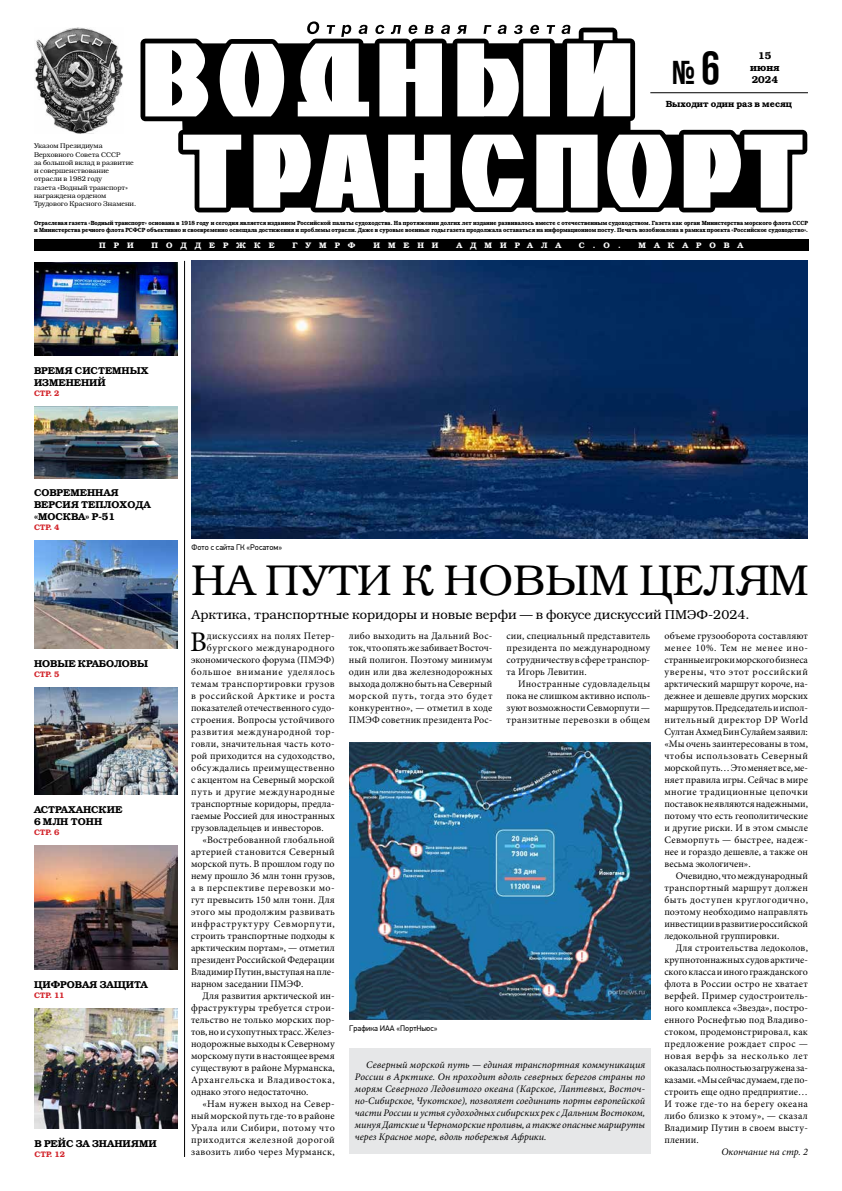
<style>
.page{position:relative;width:842px;height:1191px;background:#fff}
.page>*{position:absolute;margin:0;border:0;box-sizing:border-box;transform-origin:0 0}
.t1{font:300 43.3px "Bookman C";color:#000}
.t2{font:32.9px "AA Bebas Neue";color:#000}
.t3{font:28.5px "Minion Pro";color:#000}
.t4{font:300 13px "Bookman C";color:#000}
.t5{font:10px/12px "Minion Pro";letter-spacing:.015em;color:#000;text-align:justify}
.t6{font:italic 10px/12px "Minion Pro";color:#000;text-align:justify}
.t7{font:600 10px/12px "Bookman C";color:#000}
.t8{font:10px "Minion Pro";letter-spacing:.035em;color:#000}
.t9{font:10px "Minion Pro";letter-spacing:.05em;color:#000}
.t10{font:10px "Minion Pro";letter-spacing:.055em;color:#000}
.t11{font:10px "Minion Pro";letter-spacing:-.005em;color:#000}
.t12{font:10px "Minion Pro";letter-spacing:.045em;color:#000}
.t13{font:10px "Minion Pro";letter-spacing:-.01em;color:#000}
.t14{font:600 9px "Bookman C";color:#000}
.t15{font:600 8px "Bookman C";letter-spacing:1em;color:#fff}
.t16{font:8px "PF Din Text Pro";color:#000}
.t17{font:600 8px "Bookman C";color:#d2232a}
.t18{font:300 6.8px/8.2px "Bookman C";color:#000}
.t19{font:600 6px/7.2px "Bookman C";letter-spacing:-.01em;color:#000;scale:.9 1}
.s1{font-size:46.9px}
</style>
<div class="page">
<img style="left:35px;top:28px;width:88px;height:105px">
<svg style="left:140px;top:27px;width:667px;height:186px"></svg>
<svg style="left:145px;top:32px;width:657px;height:176px"></svg>
<svg style="left:307px;top:22px;width:264px;height:15px"></svg>
<div style="left:34px;top:239px;width:774px;height:12px;background:#000"></div>
<hr style="left:650px;top:93px;width:158px;height:1px;background:#000">
<hr style="left:184px;top:261px;width:1px;height:896px;background:#000">
<img style="left:191px;top:261px;width:616px;height:277px">
<div style="left:349px;top:1047px;width:302px;height:106px;background:#e6e7e8"></div>
<img style="left:349px;top:742px;width:301px;height:277px">
<img style="left:34px;top:262px;width:143px;height:93px">
<img style="left:35px;top:406px;width:143px;height:72px">
<img style="left:34px;top:541px;width:143px;height:107px">
<img style="left:35px;top:687px;width:142px;height:107px">
<img style="left:35px;top:845px;width:143px;height:124px">
<img style="left:35px;top:1008px;width:143px;height:121px">
<p class="t18" style="left:34px;top:142px;width:104px">Указом Президиума<br>Верховного Совета СССР<br>за большой вклад в развитие и совершенствование отрасли в 1982 году<br>газета «Водный транспорт» награждена орденом<br>Трудового Красного Знамени.</p>
<h2 class="t2" style="left:672px;top:54px;width:49px">№ <span class="s1">6</span></h2>
<p class="t14" style="left:666px;top:99px;width:128px">Выходит один раз в месяц</p>
<p class="t7" style="left:750px;top:50px;width:31px;text-align:center">15 июня<br>2024</p>
<p class="t19" style="left:34px;top:219px;width:861px">Отраслевая газета «Водный транспорт» основана в 1918 году и сегодня является изданием Российской палаты судоходства. На протяжении долгих лет издание развивалось вместе с отечественным судоходством. Газета как орган Министерства морского флота СССР и Министерства речного флота РСФСР объективно и своевременно освещала достижения и проблемы отрасли. Даже в суровые военные годы газета продолжала оставаться на информационном посту. Печать возобновлена в рамках проекта «Российское судоходство».</p>
<p class="t15" style="left:99px;top:241px;width:36px">ПРИ</p>
<p class="t15" style="left:151px;top:241px;width:124px">ПОДДЕРЖКЕ</p>
<p class="t15" style="left:292px;top:241px;width:65px">ГУМРФ</p>
<p class="t15" style="left:373px;top:241px;width:67px">ИМЕНИ</p>
<p class="t15" style="left:456px;top:241px;width:106px">АДМИРАЛА</p>
<p class="t15" style="left:579px;top:241px;width:43px">С.О.</p>
<p class="t15" style="left:639px;top:241px;width:106px">МАКАРОВА</p>
<p class="t7" style="left:34px;top:364px;width:116px">ВРЕМЯ СИСТЕМНЫХ<br>ИЗМЕНЕНИЙ</p>
<p class="t17" style="left:34px;top:388px;width:27px">СТР. 2</p>
<p class="t7" style="left:34px;top:487px;width:118px">СОВРЕМЕННАЯ<br>ВЕРСИЯ ТЕПЛОХОДА «МОСКВА» Р‑51</p>
<p class="t17" style="left:34px;top:522px;width:27px">СТР. 4</p>
<p class="t7" style="left:34px;top:657px;width:116px">НОВЫЕ КРАБОЛОВЫ</p>
<p class="t17" style="left:34px;top:669px;width:27px">СТР. 5</p>
<p class="t7" style="left:34px;top:803px;width:90px">АСТРАХАНСКИЕ<br>6 МЛН ТОНН</p>
<p class="t17" style="left:34px;top:827px;width:27px">СТР. 6</p>
<p class="t7" style="left:34px;top:978px;width:115px">ЦИФРОВАЯ ЗАЩИТА</p>
<p class="t17" style="left:34px;top:990px;width:32px">СТР. 11</p>
<p class="t7" style="left:35px;top:1137px;width:124px">В РЕЙС ЗА ЗНАНИЯМИ</p>
<p class="t17" style="left:35px;top:1149px;width:32px">СТР. 12</p>
<p class="t16" style="left:192px;top:542px;width:92px">Фото с сайта ГК «Росатом»</p>
<h1 class="t1" style="left:191px;top:555px;width:619px">НА ПУТИ К НОВЫМ ЦЕЛЯМ</h1>
<h3 class="t4" style="left:192px;top:607px;width:559px">Арктика, транспортные коридоры и новые верфи — в фокусе дискуссий ПМЭФ-2024.</h3>
<h3 class="t3" style="left:190px;top:623px;width:18px">В</h3>
<p class="t8" style="left:207px;top:629px;width:129px">дискуссиях на полях Петер-</p>
<p class="t9" style="left:207px;top:641px;width:129px">бургского международного</p>
<p class="t5" style="left:191px;top:654px;width:145px">экономического форума (ПМЭФ)</p>
<p class="t10" style="left:191px;top:665px;width:145px">большое внимание уделялось</p>
<p class="t8" style="left:191px;top:677px;width:145px">темам транспортировки грузов</p>
<p class="t10" style="left:191px;top:689px;width:145px">в российской Арктике и роста</p>
<p class="t5" style="left:191px;top:702px;width:145px">показателей отечественного судо-</p>
<p class="t5" style="left:191px;top:714px;width:145px">строения. Вопросы устойчивого</p>
<p class="t9" style="left:191px;top:725px;width:145px">развития международной тор-</p>
<p class="t5" style="left:191px;top:738px;width:145px">говли, значительная часть кото-</p>
<p class="t5" style="left:191px;top:750px;width:145px">рой приходится на судоходство,</p>
<p class="t5" style="left:191px;top:762px;width:145px">обсуждались преимущественно</p>
<p class="t5" style="left:191px;top:774px;width:145px">с акцентом на Северный морской</p>
<p class="t10" style="left:191px;top:785px;width:145px">путь и другие международные</p>
<p class="t5" style="left:191px;top:798px;width:145px">транспортные коридоры, предла-</p>
<p class="t5" style="left:191px;top:810px;width:145px">гаемые Россией для иностранных</p>
<p class="t5" style="left:191px;top:822px;width:134px">грузовладельцев и инвесторов.</p>
<p class="t5" style="left:202px;top:834px;width:134px">«Востребованной глобальной</p>
<p class="t8" style="left:191px;top:845px;width:145px">артерией становится Северный</p>
<p class="t5" style="left:191px;top:858px;width:145px">морской путь. В прошлом году по</p>
<p class="t5" style="left:191px;top:870px;width:145px">нему прошло 36 млн тонн грузов,</p>
<p class="t12" style="left:191px;top:881px;width:145px">а в перспективе перевозки мо-</p>
<p class="t5" style="left:191px;top:894px;width:145px">гут превысить 150 млн тонн. Для</p>
<p class="t5" style="left:191px;top:906px;width:145px">этого мы продолжим развивать</p>
<p class="t10" style="left:191px;top:917px;width:145px">инфраструктуру Севморпути,</p>
<p class="t5" style="left:191px;top:930px;width:145px">строить транспортные подходы к</p>
<p class="t5" style="left:191px;top:942px;width:145px">арктическим портам», — отметил</p>
<p class="t5" style="left:191px;top:954px;width:145px">президент Российской Федерации</p>
<p class="t13" style="left:191px;top:965px;width:145px">Владимир Путин, выступая на пле-</p>
<p class="t5" style="left:191px;top:978px;width:114px">нарном заседании ПМЭФ.</p>
<p class="t5" style="left:202px;top:990px;width:134px">Для развития арктической ин-</p>
<p class="t8" style="left:191px;top:1001px;width:145px">фраструктуры требуется строи-</p>
<p class="t5" style="left:191px;top:1014px;width:145px">тельство не только морских пор-</p>
<p class="t11" style="left:191px;top:1025px;width:145px">тов, но и сухопутных трасс. Желез-</p>
<p class="t5" style="left:191px;top:1038px;width:145px">нодорожные выходы к Северному</p>
<p class="t5" style="left:191px;top:1050px;width:145px">морскому пути в настоящее время</p>
<p class="t5" style="left:191px;top:1062px;width:145px">существуют в районе Мурманска,</p>
<p class="t9" style="left:191px;top:1073px;width:145px">Архангельска и Владивостока,</p>
<p class="t11" style="left:191px;top:1085px;width:119px">однако этого недостаточно.</p>
<p class="t5" style="left:202px;top:1098px;width:134px">«Нам нужен выход на Север-</p>
<p class="t5" style="left:191px;top:1110px;width:145px">ный морской путь где-то в районе</p>
<p class="t12" style="left:191px;top:1121px;width:145px">Урала или Сибири, потому что</p>
<p class="t9" style="left:191px;top:1133px;width:145px">приходится железной дорогой</p>
<p class="t8" style="left:191px;top:1145px;width:145px">завозить либо через Мурманск,</p>
<p class="t5" style="left:349px;top:630px;width:145px">либо выходить на Дальний Вос&shy;ток, что опять же забивает Восточ&shy;ный полигон. Поэтому минимум один или два железнодорожных выхода должно быть на Северный морской путь, тогда это будет конкурентно», — отметил в ходе ПМЭФ советник президента Рос-</p>
<p class="t5" style="left:507px;top:630px;width:145px">сии, специальный представитель президента по международному сотрудничеству в сфере транспор&shy;та Игорь Левитин.</p>
<p class="t5" style="left:507px;top:678px;width:145px;text-indent:11px">Иностранные судовладельцы пока не слишком активно исполь&shy;зуют возможности Севморпути — транзитные перевозки в общем</p>
<p class="t16" style="left:349px;top:1023px;width:90px">Графика ИАА «ПортНьюс»</p>
<p class="t6" style="left:355px;top:1059px;width:292px;text-indent:11px">Северный морской путь — единая транспортная коммуникация России в Арктике. Он проходит вдоль северных берегов страны по морям Северного Ледовитого океана (Карское, Лаптевых, Восточ&shy;но-Сибирское, Чукотское), позволяет соединить порты европейской части России и устья судоходных сибирских рек с Дальним Востоком, минуя Датские и Черноморские проливы, а также опасные маршруты через Красное море, вдоль побережья Африки.</p>
<p class="t5" style="left:664px;top:630px;width:145px">объеме грузооборота составляют менее 10%. Тем не менее ино&shy;странные игроки морского бизнеса уверены, что этот российский арктический маршрут короче, на&shy;дежнее и дешевле других морских маршрутов. Председатель и испол&shy;нительный директор DP World Султан Ахмед Бин Сулайем заявил: «Мы очень заинтересованы в том, чтобы использовать Северный морской путь… Это меняет все, ме&shy;няет правила игры. Сейчас в мире многие традиционные цепочки поставок не являются надежными, потому что есть геополитические и другие риски. И в этом смысле Севморпуть — быстрее, надеж&shy;нее и гораздо дешевле, а также он весьма экологичен».</p>
<p class="t5" style="left:664px;top:870px;width:145px;text-indent:11px">Очевидно, что международный транспортный маршрут должен быть доступен круглогодично, поэтому необходимо направлять инвестиции в развитие российской ледокольной группировки.</p>
<p class="t5" style="left:664px;top:942px;width:145px;text-indent:11px">Для строительства ледоколов, крупнотоннажных судов арктиче&shy;ского класса и иного гражданского флота в России остро не хватает верфей. Пример судостроитель&shy;ного комплекса «Звезда», постро&shy;енного Роснефтью под Владиво&shy;стоком, продемонстрировал, как предложение рождает спрос — новая верфь за несколько лет оказалась полностью загружена за&shy;казами. «Мы сейчас думаем, где по&shy;строить еще одно предприятие… И тоже где-то на берегу океана либо близко к этому», — сказал Владимир Путин в своем высту&shy;плении.</p>
<p class="t6" style="left:721px;top:1146px;width:88px">Окончание на стр. 2</p>
</div>
